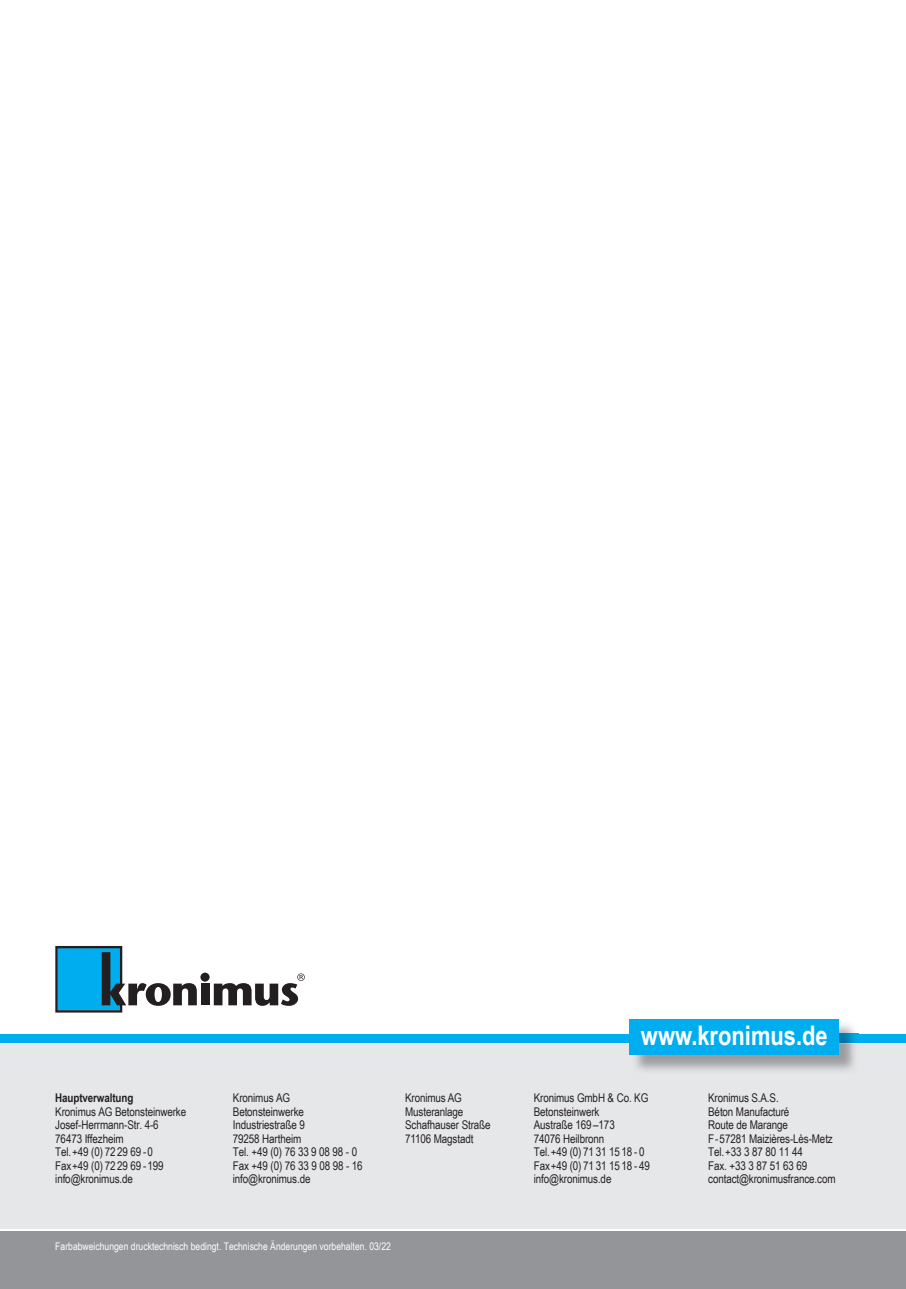
<style>
.page{position:relative;width:906px;height:1289px;background:#fff}
.page>*{position:absolute;margin:0;border:0;box-sizing:border-box;transform-origin:0 0}
.t1{font:700 27px "Arial Narrow";color:#fff}
.t2{font:12px/13.5px "Arial Narrow";letter-spacing:-.01em;color:#231f20}
.t3{font:700 12px "Arial Narrow";letter-spacing:-.01em;color:#231f20}
.t4{font:10.5px "Arial Narrow";color:#fff}
</style>
<div class="page">
<div style="left:0;top:1042px;width:906px;height:191px;background:#e6e7e9"></div>
<div style="left:0;top:1230px;width:906px;height:58px;background:#939598"></div>
<hr style="left:0;top:1042px;width:906px;height:1px;background:#fff">
<div style="left:0;top:1033px;width:906px;height:9px;background:#00aeef"></div>
<hr style="left:0;top:1229px;width:906px;height:1px;background:#fff">
<img style="left:635px;top:1024px;width:223px;height:47px">
<div style="left:629px;top:1019px;width:210px;height:36px;background:#00aeef"></div>
<div style="left:200px;top:972px;width:10px;height:9px;background:#231f20;border-radius:50%"></div>
<div style="left:201px;top:983px;width:8px;height:22px;background:#231f20"></div>
<svg style="left:214px;top:973px;width:91px;height:32px"></svg>
<svg style="left:55px;top:946px;width:142px;height:67px"></svg>
<p class="t3" style="left:55px;top:1088px;width:80px">Hauptverwaltung</p>
<p class="t2" style="left:55px;top:1104px;width:132px">Kronimus AG Betonsteinwerke<br>Josef-Herrmann-Str. 4-6<br>76473 Iffezheim<br>Tel. +49 (0) 72 29 69 -0<br>Fax +49 (0) 72 29 69 -199 info@kronimus.de</p>
<h1 class="t1" style="left:641px;top:1014px;width:188px">www.kronimus.de</h1>
<p class="t2" style="left:233px;top:1090px;width:131px">Kronimus AG<br>Betonsteinwerke<br>Industriestraße 9<br>79258 Hartheim<br>Tel. +49 (0) 76 33 9 08 98 - 0<br>Fax +49 (0) 76 33 9 08 98 - 16 info@kronimus.de</p>
<p class="t2" style="left:708px;top:1090px;width:129px">Kronimus S.A.S.<br>Béton Manufacturé<br>Route de Marange<br>F-57281 Maizières-Lès-Metz<br>Tel. +33 3 87 80 11 44<br>Fax. +33 3 87 51 63 69 contact@kronimusfrance.com</p>
<p class="t2" style="left:405px;top:1090px;width:87px">Kronimus AG<br>Musteranlage<br>Schafhauser Straße<br>71106 Magstadt</p>
<p class="t2" style="left:534px;top:1090px;width:118px">Kronimus GmbH &amp; Co. KG<br>Betonsteinwerk<br>Austraße 169 –173<br>74076 Heilbronn<br>Tel. +49 (0) 71 31 15 18 - 0<br>Fax +49 (0) 71 31 15 18 - 49 info@kronimus.de</p>
<p class="t4" style="left:55px;top:1238px;width:337px">Farbabweichungen drucktechnisch bedingt. Technische Änderungen vorbehalten. 03/22</p>
</div>
